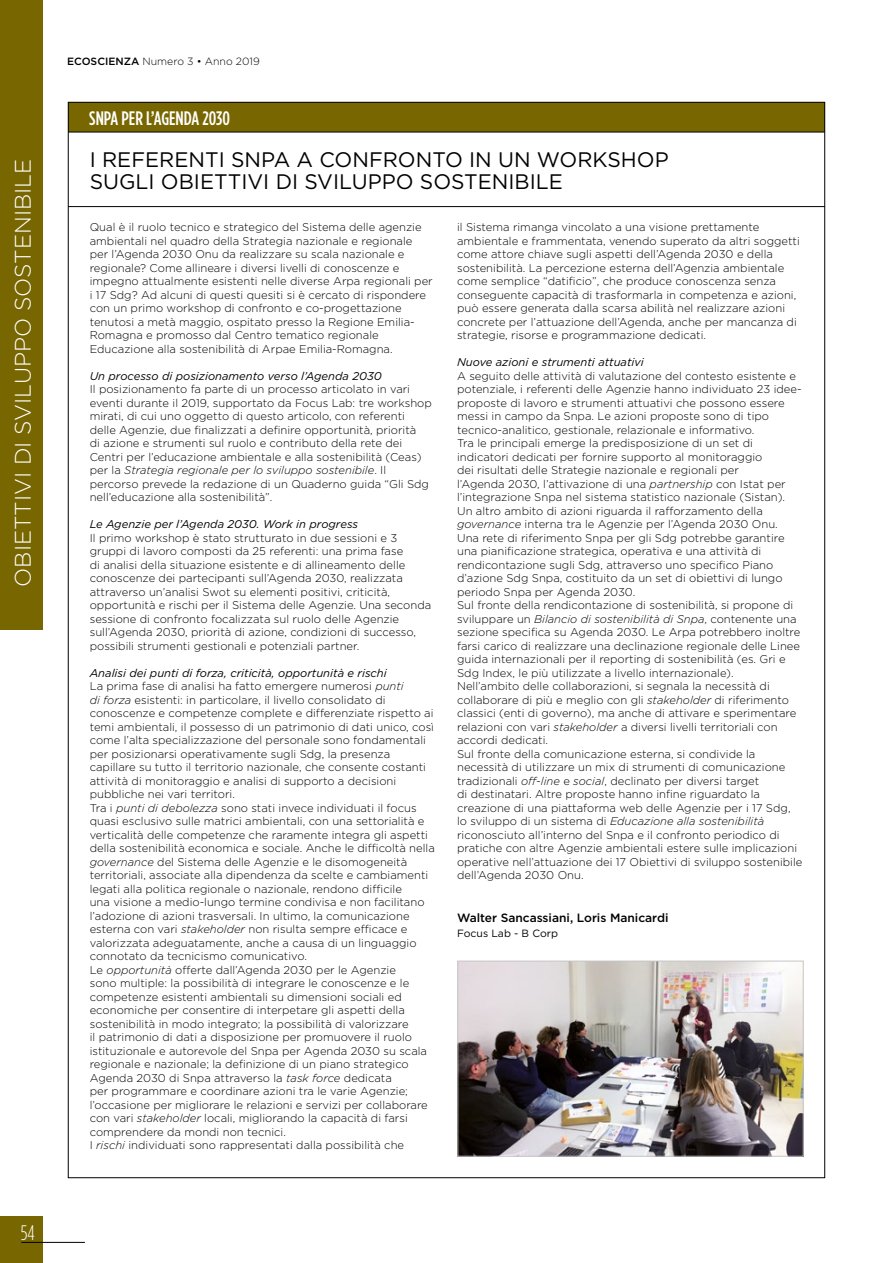
<style>
.page{position:relative;width:893px;height:1263px;background:#fff}
.page>*{position:absolute;margin:0;border:0;box-sizing:border-box;transform-origin:0 0}
.t1{font:300 22.5px "Gotham HTF";color:#fff}
.t2{font:21px/22.5px "Gotham HTF";color:#000}
.t3{font:300 condensed 21px "Gotham HTF";color:#fff}
.t4{font:500 condensed 19.5px "Gotham HTF";color:#fff}
.t5{font:500 12px "Gotham HTF";color:#000}
.t6{font:300 11.25px/13.5px "Gotham HTF";color:#000}
.t7{font:italic 11.25px "Gotham HTF";color:#000}
.t8{font:300 10.5px "Gotham HTF";color:#000}
.t9{font:10.5px "Gotham HTF";color:#000}
.s1{font-weight:500}
.s2{font-style:italic}
.s3{font-weight:400;font-style:italic}
</style>
<div class="page">
<div style="left:0;top:1216px;width:43px;height:47px;background:#786600"></div>
<hr style="left:21px;top:1242px;width:64px;height:1px;background:#000">
<div style="left:0;top:0;width:43px;height:629px;background:#786600"></div>
<div style="left:68px;top:102px;width:756px;height:30px;background:#786600"></div>
<hr style="left:68px;top:132px;width:757px;height:1px;background:#000">
<hr style="left:68px;top:206px;width:757px;height:1px;background:#000">
<img style="left:460px;top:963px;width:341px;height:191px">
<div style="left:458px;top:961px;width:345px;height:195px;border:1px solid #c6c6c6"></div>
<h1 class="t1" style="left:11px;top:587px;width:429px;rotate:-90deg">OBIETTIVI DI SVILUPPO SOSTENIBILE</h1>
<h2 class="t3" style="left:21px;top:1221px;width:16px">54</h2>
<p class="t8" style="left:67px;top:56px;width:194px"><span class="s1">ECOSCIENZA</span> Numero 3 • Anno 2019</p>
<h3 class="t4" style="left:89px;top:108px;width:142px">SNPA PER L’AGENDA 2030</h3>
<h2 class="t2" style="left:90px;top:148px;width:580px">I REFERENTI SNPA A CONFRONTO IN UN WORKSHOP<br>SUGLI OBIETTIVI DI SVILUPPO SOSTENIBILE</h2>
<p class="t6" style="left:90px;top:220px;width:345px">Qual è il ruolo tecnico e strategico del Sistema delle agenzie ambientali nel quadro della Strategia nazionale e regionale per l’Agenda 2030 Onu da realizzare su scala nazionale e regionale? Come allineare i diversi livelli di conoscenze e impegno attualmente esistenti nelle diverse Arpa regionali per i 17 Sdg? Ad alcuni di questi quesiti si è cercato di rispondere con un primo workshop di confronto e co-progettazione tenutosi a metà maggio, ospitato presso la Regione Emilia-Romagna e promosso dal Centro tematico regionale Educazione alla sostenibilità di Arpae Emilia-Romagna.</p>
<p class="t7" style="left:90px;top:369px;width:294px">Un processo di posizionamento verso l’Agenda 2030</p>
<p class="t6" style="left:90px;top:382px;width:344px">Il posizionamento fa parte di un processo articolato in vari eventi durante il 2019, supportato da Focus Lab: tre workshop mirati, di cui uno oggetto di questo articolo, con referenti delle Agenzie, due finalizzati a definire opportunità, priorità<br>di azione e strumenti sul ruolo e contributo della rete dei Centri per l’educazione ambientale e alla sostenibilità (Ceas) per la <span class="s2">Strategia regionale per lo sviluppo sostenibile</span>. Il percorso prevede la redazione di un Quaderno guida “Gli Sdg nell’educazione alla sostenibilità”.</p>
<p class="t7" style="left:90px;top:518px;width:270px">Le Agenzie per l’Agenda 2030. Work in progress</p>
<p class="t6" style="left:90px;top:531px;width:343px">Il primo workshop è stato strutturato in due sessioni e 3 gruppi di lavoro composti da 25 referenti: una prima fase<br>di analisi della situazione esistente e di allineamento delle conoscenze dei partecipanti sull’Agenda 2030, realizzata attraverso un’analisi Swot su elementi positivi, criticità, opportunità e rischi per il Sistema delle Agenzie. Una seconda sessione di confronto focalizzata sul ruolo delle Agenzie sull’Agenda 2030, priorità di azione, condizioni di successo, possibili strumenti gestionali e potenziali partner.</p>
<p class="t6" style="left:90px;top:666px;width:347px"><span class="s3">Analisi dei punti di forza, criticità, opportunità e rischi<br></span>La prima fase di analisi ha fatto emergere numerosi <span class="s2">punti<br>di forza</span> esistenti: in particolare, il livello consolidato di conoscenze e competenze complete e differenziate rispetto ai temi ambientali, il possesso di un patrimonio di dati unico, così come l’alta specializzazione del personale sono fondamentali per posizionarsi operativamente sugli Sdg, la presenza capillare su tutto il territorio nazionale, che consente costanti attività di monitoraggio e analisi di supporto a decisioni pubbliche nei vari territori.<br>Tra i <span class="s2">punti di debolezza</span> sono stati invece individuati il focus quasi esclusivo sulle matrici ambientali, con una settorialità e verticalità delle competenze che raramente integra gli aspetti della sostenibilità economica e sociale. Anche le difficoltà nella <span class="s2">governance</span> del Sistema delle Agenzie e le disomogeneità territoriali, associate alla dipendenza da scelte e cambiamenti legati alla politica regionale o nazionale, rendono difficile<br>una visione a medio-lungo termine condivisa e non facilitano l’adozione di azioni trasversali. In ultimo, la comunicazione esterna con vari <span class="s2">stakeholder</span> non risulta sempre efficace e valorizzata adeguatamente, anche a causa di un linguaggio connotato da tecnicismo comunicativo.<br>Le <span class="s2">opportunità</span> offerte dall’Agenda 2030 per le Agenzie<br>sono multiple: la possibilità di integrare le conoscenze e le competenze esistenti ambientali su dimensioni sociali ed economiche per consentire di interpetare gli aspetti della sostenibilità in modo integrato; la possibilità di valorizzare<br>il patrimonio di dati a disposizione per promuovere il ruolo istituzionale e autorevole del Snpa per Agenda 2030 su scala regionale e nazionale; la definizione di un piano strategico Agenda 2030 di Snpa attraverso la <span class="s2">task force</span> dedicata<br>per programmare e coordinare azioni tra le varie Agenzie; l’occasione per migliorare le relazioni e servizi per collaborare con vari <span class="s2">stakeholder</span> locali, migliorando la capacità di farsi comprendere da mondi non tecnici.<br>I <span class="s2">rischi</span> individuati sono rappresentati dalla possibilità che</p>
<p class="t6" style="left:457px;top:220px;width:344px">il Sistema rimanga vincolato a una visione prettamente ambientale e frammentata, venendo superato da altri soggetti come attore chiave sugli aspetti dell’Agenda 2030 e della sostenibilità. La percezione esterna dell’Agenzia ambientale come semplice “datificio”, che produce conoscenza senza conseguente capacità di trasformarla in competenza e azioni, può essere generata dalla scarsa abilità nel realizzare azioni concrete per l’attuazione dell’Agenda, anche per mancanza di strategie, risorse e programmazione dedicati.</p>
<p class="t7" style="left:457px;top:356px;width:188px">Nuove azioni e strumenti attuativi</p>
<p class="t6" style="left:457px;top:369px;width:347px">A seguito delle attività di valutazione del contesto esistente e potenziale, i referenti delle Agenzie hanno individuato 23 idee&shy;proposte di lavoro e strumenti attuativi che possono essere messi in campo da Snpa. Le azioni proposte sono di tipo tecnico-analitico, gestionale, relazionale e informativo.<br>Tra le principali emerge la predisposizione di un set di indicatori dedicati per fornire supporto al monitoraggio<br>dei risultati delle Strategie nazionale e regionali per<br>l’Agenda 2030, l’attivazione di una <span class="s2">partnership</span> con Istat per l’integrazione Snpa nel sistema statistico nazionale (Sistan).<br>Un altro ambito di azioni riguarda il rafforzamento della <span class="s2">governance</span> interna tra le Agenzie per l’Agenda 2030 Onu.<br>Una rete di riferimento Snpa per gli Sdg potrebbe garantire una pianificazione strategica, operativa e una attività di rendicontazione sugli Sdg, attraverso uno specifico Piano d’azione Sdg Snpa, costituito da un set di obiettivi di lungo periodo Snpa per Agenda 2030.<br>Sul fronte della rendicontazione di sostenibilità, si propone di sviluppare un <span class="s2">Bilancio di sostenibilità di Snpa</span>, contenente una sezione specifica su Agenda 2030. Le Arpa potrebbero inoltre farsi carico di realizzare una declinazione regionale delle Linee guida internazionali per il reporting di sostenibilità (es. Gri e Sdg Index, le più utilizzate a livello internazionale).<br>Nell’ambito delle collaborazioni, si segnala la necessità di collaborare di più e meglio con gli <span class="s2">stakeholder</span> di riferimento classici (enti di governo), ma anche di attivare e sperimentare relazioni con vari <span class="s2">stakeholder</span> a diversi livelli territoriali con accordi dedicati.<br>Sul fronte della comunicazione esterna, si condivide la necessità di utilizzare un mix di strumenti di comunicazione tradizionali <span class="s2">off-line</span> e <span class="s2">social</span>, declinato per diversi target<br>di destinatari. Altre proposte hanno infine riguardato la creazione di una piattaforma web delle Agenzie per i 17 Sdg, lo sviluppo di un sistema di <span class="s2">Educazione alla sostenibilità </span>riconosciuto all’interno del Snpa e il confronto periodico di pratiche con altre Agenzie ambientali estere sulle implicazioni operative nell’attuazione dei 17 Obiettivi di sviluppo sostenibile dell’Agenda 2030 Onu.</p>
<p class="t5" style="left:457px;top:911px;width:213px">Walter Sancassiani, Loris Manicardi</p>
<p class="t9" style="left:457px;top:927px;width:102px">Focus Lab - B Corp</p>
</div>
